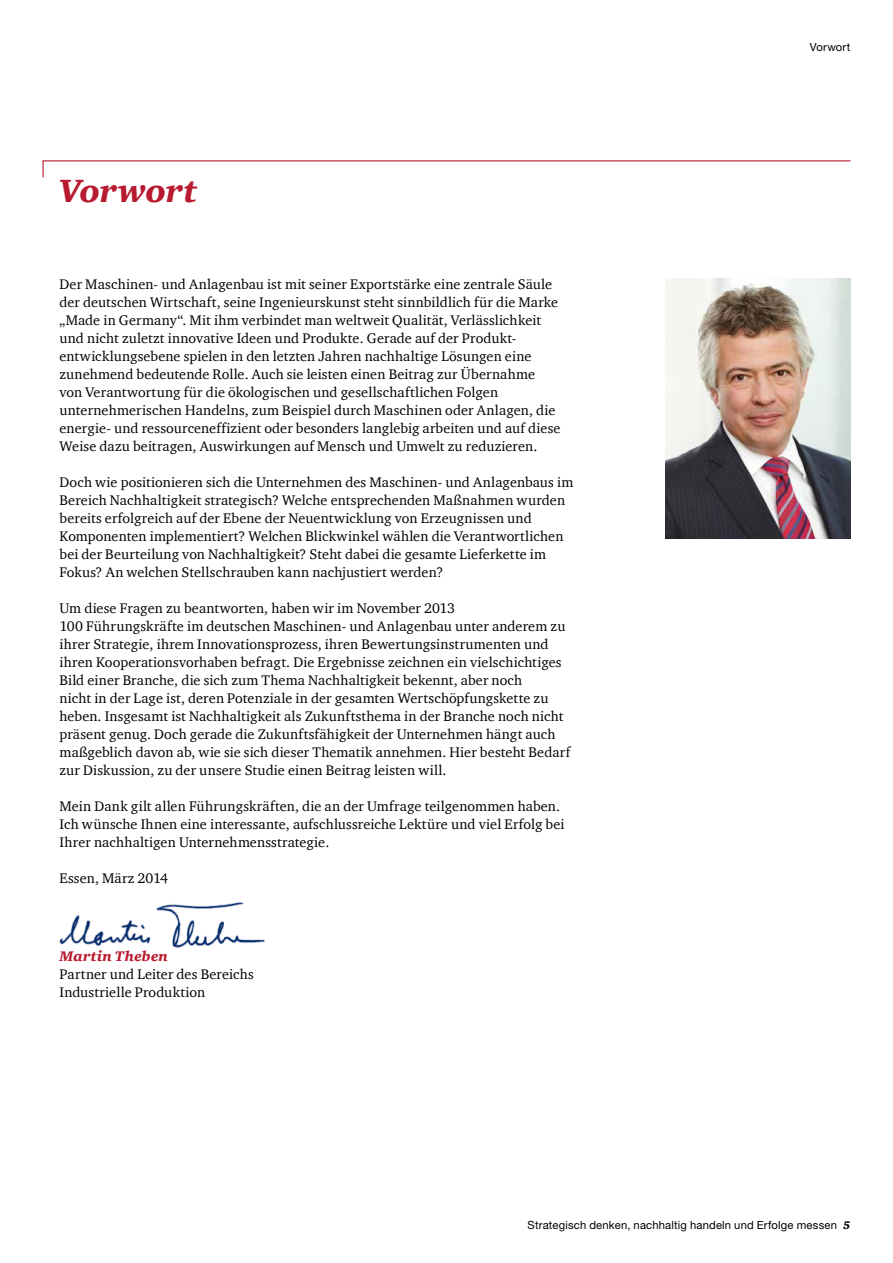
<style>
.page{position:relative;width:893px;height:1263px;background:#fff}
.page>*{position:absolute;margin:0;border:0;box-sizing:border-box;transform-origin:0 0}
.t1{font:italic 900 33px "Charter ITC Com";letter-spacing:-.015em;color:#b81b2f}
.t2{font:14.25px/18px "Charter ITC Com";letter-spacing:.01em;color:#000}
.t3{font:italic 900 14.25px "Charter ITC Com";letter-spacing:.015em;color:#b81b2f}
.t4{font:11.25px "Helvetica Neue LT";letter-spacing:.015em;color:#000}
.s1{font-family:"Charter ITC Com";font-weight:900;font-style:italic}
</style>
<div class="page">
<svg style="left:42px;top:160px;width:809px;height:18px"></svg>
<img style="left:59px;top:902px;width:206px;height:46px">
<img style="left:665px;top:278px;width:186px;height:261px">
<h1 class="t1" style="left:60px;top:171px;width:139px">Vorwort</h1>
<p class="t2" style="left:60px;top:275px;width:502px">Der Maschinen- und Anlagenbau ist mit seiner Exportstärke eine zentrale Säule der deutschen Wirtschaft, seine Ingenieurskunst steht sinnbildlich für die Marke „Made in Germany“. Mit ihm verbindet man weltweit Qualität, Verlässlichkeit und nicht zuletzt innovative Ideen und Produkte. Gerade auf der Produkt&shy;entwicklungsebene spielen in den letzten Jahren nachhaltige Lösungen eine zunehmend bedeutende Rolle. Auch sie leisten einen Beitrag zur Übernahme von Verantwortung für die ökologischen und gesellschaftlichen Folgen unternehmerischen Handelns, zum Beispiel durch Maschinen oder Anlagen, die energie- und ressourceneffizient oder besonders langlebig arbeiten und auf diese Weise dazu beitragen, Auswirkungen auf Mensch und Umwelt zu reduzieren.</p>
<p class="t2" style="left:60px;top:473px;width:515px">Doch wie positionieren sich die Unternehmen des Maschinen- und Anlagenbaus im Bereich Nachhaltigkeit strategisch? Welche entsprechenden Maßnahmen wurden bereits erfolgreich auf der Ebene der Neuentwicklung von Erzeugnissen und Komponenten implementiert? Welchen Blickwinkel wählen die Verantwortlichen bei der Beurteilung von Nachhaltigkeit? Steht dabei die gesamte Lieferkette im Fokus? An welchen Stellschrauben kann nachjustiert werden?</p>
<p class="t2" style="left:60px;top:599px;width:512px">Um diese Fragen zu beantworten, haben wir im November 2013<br>100 Führungskräfte im deutschen Maschinen- und Anlagenbau unter anderem zu ihrer Strategie, ihrem Innovationsprozess, ihren Bewertungsinstrumenten und ihren Kooperationsvorhaben befragt. Die Ergebnisse zeichnen ein vielschichtiges Bild einer Branche, die sich zum Thema Nachhaltigkeit bekennt, aber noch<br>nicht in der Lage ist, deren Potenziale in der gesamten Wertschöpfungskette zu heben. Insgesamt ist Nachhaltigkeit als Zukunftsthema in der Branche noch nicht präsent genug. Doch gerade die Zukunftsfähigkeit der Unternehmen hängt auch maßgeblich davon ab, wie sie sich dieser Thematik annehmen. Hier besteht Bedarf zur Diskussion, zu der unsere Studie einen Beitrag leisten will.</p>
<p class="t2" style="left:60px;top:797px;width:506px">Mein Dank gilt allen Führungskräften, die an der Umfrage teilgenommen haben.<br>Ich wünsche Ihnen eine interessante, aufschlussreiche Lektüre und viel Erfolg bei<br>Ihrer nachhaltigen Unternehmensstrategie.</p>
<p class="t2" style="left:60px;top:869px;width:110px">Essen, März 2014</p>
<p class="t3" style="left:60px;top:947px;width:110px">Martin Theben</p>
<p class="t2" style="left:60px;top:965px;width:196px">Partner und Leiter des Bereichs<br>Industrielle Produktion</p>
<p class="t4" style="left:810px;top:41px;width:42px">Vorwort</p>
<p class="t4" style="left:528px;top:1218px;width:324px">Strategisch denken, nachhaltig handeln und Erfolge messen <span class="s1">5</span></p>
</div>
